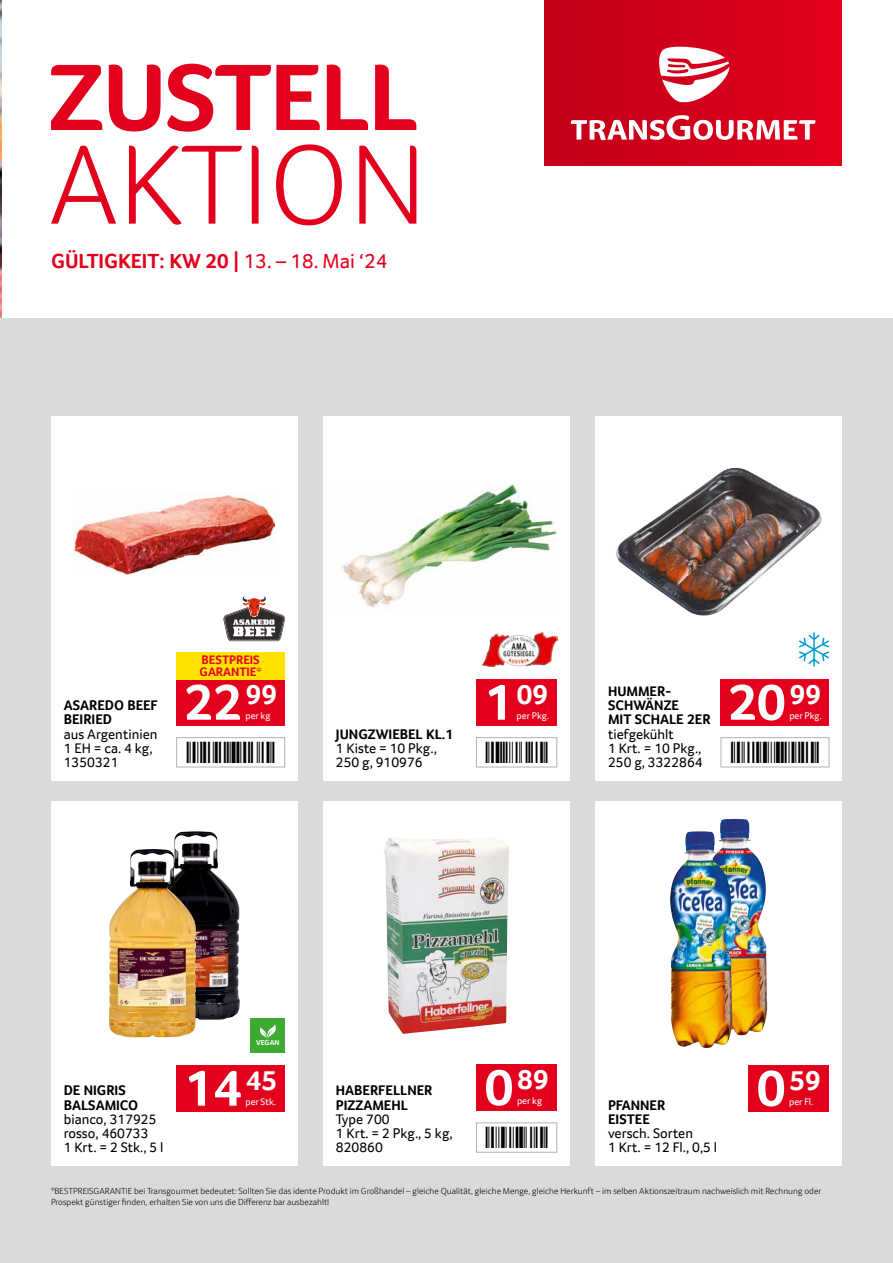
<style>
.page{position:relative;width:893px;height:1263px;background:#fff}
.page>*{position:absolute;margin:0;border:0;box-sizing:border-box;transform-origin:0 0}
.t1{font:700 52.5px "Transgourmet";color:#fff}
.t2{font:700 28.5px "Transgourmet";color:#fff}
.t3{font:24.15px "Code 128";color:#000;scale:1.65 1}
.t4{font:24.15px "Code 128";color:#000;scale:1.53 1}
.t5{font:700 21px "Transgourmet";color:#e3001d}
.t6{font:14.25px/14.2px "Transgourmet";color:#000}
.t7{font:700 14.25px/14.2px "Transgourmet";color:#000}
.t8{font:700 12.6px/11.7px "Transgourmet";color:#e40522}
.t9{font:9.75px "Transgourmet";color:#fff}
.t10{font:300 9px/10.8px "Transgourmet";color:#000}
.t11{font:700 7.5px "Transgourmet";letter-spacing:.02em;color:#fff}
.s1{font-weight:400}
.s2{font-size:52.5px}
</style>
<div class="page">
<div style="left:544px;top:0;width:298px;height:166px;background:linear-gradient(to right,#c10018,#e3001c)"></div>
<svg style="left:51px;top:64px;width:365px;height:68px"></svg>
<svg style="left:571px;top:115px;width:244px;height:25px"></svg>
<svg style="left:658px;top:47px;width:71px;height:58px"></svg>
<svg style="left:51px;top:144px;width:365px;height:81px"></svg>
<img style="left:0;top:0;width:1px;height:319px">
<div style="left:0;top:319px;width:893px;height:944px;background:#d9dada"></div>
<div style="left:51px;top:416px;width:247px;height:364px;background:#fff"></div>
<div style="left:51px;top:801px;width:247px;height:365px;background:#fff"></div>
<div style="left:323px;top:416px;width:247px;height:364px;background:#fff"></div>
<div style="left:323px;top:801px;width:247px;height:365px;background:#fff"></div>
<div style="left:595px;top:416px;width:247px;height:364px;background:#fff"></div>
<div style="left:595px;top:801px;width:247px;height:365px;background:#fff"></div>
<img style="left:74px;top:494px;width:201px;height:81px">
<div style="left:176px;top:679px;width:109px;height:47px;background:#e3001d"></div>
<div style="left:176px;top:652px;width:109px;height:27px;background:#ffe200"></div>
<div style="left:176px;top:737px;width:109px;height:30px;border:1px solid #b1b2b3"></div>
<img style="left:341px;top:484px;width:216px;height:124px">
<div style="left:476px;top:679px;width:81px;height:47px;background:#e3001d"></div>
<div style="left:476px;top:737px;width:81px;height:30px;border:1px solid #b1b2b3"></div>
<img style="left:482px;top:632px;width:75px;height:34px">
<img style="left:616px;top:468px;width:205px;height:147px">
<div style="left:721px;top:679px;width:108px;height:47px;background:#e3001d"></div>
<div style="left:721px;top:737px;width:108px;height:30px;border:1px solid #b1b2b3"></div>
<svg style="left:799px;top:632px;width:30px;height:34px"></svg>
<img style="left:174px;top:831px;width:66px;height:189px">
<img style="left:109px;top:849px;width:87px;height:188px">
<div style="left:176px;top:1065px;width:109px;height:47px;background:#e3001d"></div>
<div style="left:251px;top:1018px;width:34px;height:34px;background:#3daa32"></div>
<svg style="left:260px;top:1024px;width:16px;height:15px"></svg>
<img style="left:384px;top:837px;width:125px;height:197px">
<div style="left:476px;top:1064px;width:81px;height:47px;background:#e3001d"></div>
<div style="left:476px;top:1123px;width:81px;height:29px;border:1px solid #b1b2b3"></div>
<img style="left:720px;top:819px;width:47px;height:216px">
<img style="left:670px;top:831px;width:63px;height:217px">
<div style="left:748px;top:1065px;width:81px;height:47px;background:#e3001d"></div>
<svg style="left:223px;top:596px;width:62px;height:45px"></svg>
<h3 class="t5" style="left:51px;top:248px;width:338px">GÜLTIGKEIT: KW 20 | <span class="s1">13. – 18. Mai ‘24</span></h3>
<h3 class="t7" style="left:64px;top:698px;width:96px">ASAREDO BEEF<br>BEIRIED</h3>
<h3 class="t6" style="left:64px;top:727px;width:95px">aus Argentinien<br>1 EH = ca. 4 kg,<br>1350321</h3>
<h3 class="t8" style="left:200px;top:654px;width:64px">BESTPREIS<br>GARANTIE*</h3>
<h1 class="t1" style="left:184px;top:671px;width:94px">22<sup>99</sup></h1>
<p class="t9" style="left:245px;top:710px;width:27px">per kg</p>
<h3 class="t3" style="left:251px;top:740px;width:8px">■</h3>
<h3 class="t7" style="left:336px;top:727px;width:119px">JUNGZWIEBEL KL.1</h3>
<h3 class="t6" style="left:336px;top:741px;width:102px">1 Kiste = 10 Pkg.,<br>250 g, 910976</h3>
<h2 class="t2" style="left:484px;top:678px;width:66px"><span class="s2">1</span>09</h2>
<p class="t9" style="left:517px;top:710px;width:34px">per Pkg.</p>
<h3 class="t4" style="left:516px;top:740px;width:8px">●</h3>
<h3 class="t7" style="left:608px;top:684px;width:104px">HUMMER-<br>SCHWÄNZE<br>MIT SCHALE 2ER</h3>
<h3 class="t6" style="left:608px;top:727px;width:96px">tiefgekühlt<br>1 Krt. = 10 Pkg.,<br>250 g, 3322864</h3>
<h1 class="t1" style="left:728px;top:671px;width:94px">20<sup>99</sup></h1>
<p class="t9" style="left:789px;top:710px;width:34px">per Pkg.</p>
<h3 class="t7" style="left:64px;top:1083px;width:76px">DE NIGRIS<br>BALSAMICO</h3>
<h3 class="t6" style="left:64px;top:1112px;width:101px">bianco, 317925 rosso, 460733<br>1 Krt. = 2 Stk., 5 l</h3>
<p class="t11" style="left:256px;top:1038px;width:25px">VEGAN</p>
<h1 class="t1" style="left:184px;top:1057px;width:94px">14<sup>45</sup></h1>
<p class="t9" style="left:245px;top:1096px;width:32px">per Stk.</p>
<h3 class="t7" style="left:336px;top:1083px;width:98px">HABERFELLNER<br>PIZZAMEHL</h3>
<h3 class="t6" style="left:336px;top:1112px;width:118px">Type 700<br>1 Krt. = 2 Pkg., 5 kg,<br>820860</h3>
<h2 class="t2" style="left:485px;top:1063px;width:66px"><span class="s2">0</span>89</h2>
<p class="t9" style="left:517px;top:1095px;width:27px">per kg</p>
<h3 class="t7" style="left:608px;top:1097px;width:59px">PFANNER<br>EISTEE</h3>
<h3 class="t6" style="left:608px;top:1126px;width:111px">versch. Sorten<br>1 Krt. = 12 Fl., 0,5 l</h3>
<h2 class="t2" style="left:757px;top:1064px;width:66px"><span class="s2">0</span>59</h2>
<p class="t9" style="left:789px;top:1096px;width:26px">per Fl.</p>
<p class="t10" style="left:51px;top:1186px;width:772px">*BESTPREISGARANTIE bei Transgourmet bedeutet: Sollten Sie das idente Produkt im Großhandel – gleiche Qualität, gleiche Menge, gleiche Herkunft – im selben Aktionszeitraum nachweislich mit Rechnung oder<br>Prospekt günstiger finden, erhalten Sie von uns die Differenz bar ausbezahlt!</p>
</div>
